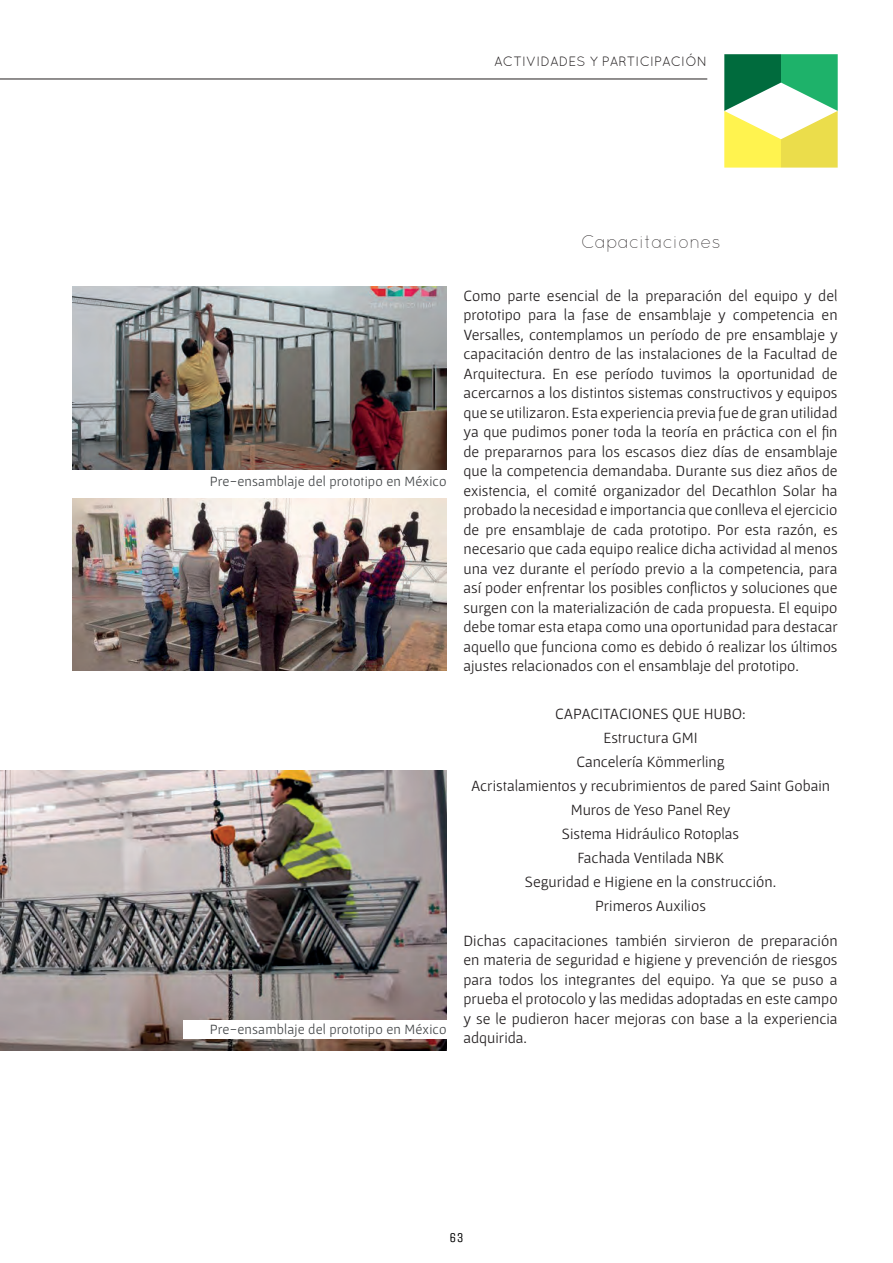
<style>
.page{position:relative;width:893px;height:1263px;background:#fff}
.page>*{position:absolute;margin:0;border:0;box-sizing:border-box;transform-origin:0 0}
.t1{font:300 18px "Quicksand";color:#231f20}
.t2{font:15.75px/19.5px "Gafata";color:#231f20;text-align:justify}
.t3{font:14.25px "Gafata";letter-spacing:.01em;color:#444749}
.t4{font:13.5px "Quicksand";color:#231f20}
.t5{font:13.5px "Unica One";color:#000001}
</style>
<div class="page">
<hr style="left:0;top:79px;width:707px;height:1px;background:#231f20">
<svg style="left:724px;top:54px;width:114px;height:114px"></svg>
<img style="left:72px;top:286px;width:374px;height:184px">
<img style="left:72px;top:499px;width:374px;height:172px">
<img style="left:0;top:770px;width:446px;height:280px">
<div style="left:183px;top:1020px;width:263px;height:19px;background:#fff"></div>
<p class="t4" style="left:494px;top:54px;width:215px">ACTIVIDADES Y PARTICIPACIÓN</p>
<p class="t3" style="left:210px;top:473px;width:238px">Pre-ensamblaje del prototipo en México</p>
<p class="t3" style="left:210px;top:1020px;width:238px">Pre-ensamblaje del prototipo en México</p>
<p class="t1" style="left:581px;top:231px;width:141px">Capacitaciones</p>
<p class="t2" style="left:463px;top:285px;width:376px">Como parte esencial de la preparación del equipo y del prototipo para la fase de ensamblaje y competencia en Versalles, contemplamos un período de pre ensamblaje y capacitación dentro de las instalaciones de la Facultad de Arquitectura. En ese período tuvimos la oportunidad de acercarnos a los distintos sistemas constructivos y equipos que se utilizaron. Esta experiencia previa fue de gran utilidad ya que pudimos poner toda la teoría en práctica con el fin de prepararnos para los escasos diez días de ensamblaje que la competencia demandaba. Durante sus diez años de existencia, el comité organizador del Decathlon Solar ha probado la necesidad e importancia que conlleva el ejercicio de pre ensamblaje de cada prototipo. Por esta razón, es necesario que cada equipo realice dicha actividad al menos una vez durante el período previo a la competencia, para así poder enfrentar los posibles conflictos y soluciones que surgen con la materialización de cada propuesta. El equipo debe tomar esta etapa como una oportunidad para destacar aquello que funciona como es debido ó realizar los últimos ajustes relacionados con el ensamblaje del prototipo.</p>
<p class="t2" style="left:471px;top:702px;width:361px;line-height:24px;text-align:center">CAPACITACIONES QUE HUBO:<br>Estructura GMI<br>Cancelería Kömmerling<br>Acristalamientos y recubrimientos de pared Saint Gobain<br>Muros de Yeso Panel Rey<br>Sistema Hidráulico Rotoplas<br>Fachada Ventilada NBK<br>Seguridad e Higiene en la construcción.<br>Primeros Auxilios</p>
<p class="t2" style="left:463px;top:930px;width:376px">Dichas capacitaciones también sirvieron de preparación en materia de seguridad e higiene y prevención de riesgos para todos los integrantes del equipo. Ya que se puso a prueba el protocolo y las medidas adoptadas en este campo y se le pudieron hacer mejoras con base a la experiencia adquirida.</p>
<p class="t5" style="left:450px;top:1230px;width:15px">63</p>
</div>
